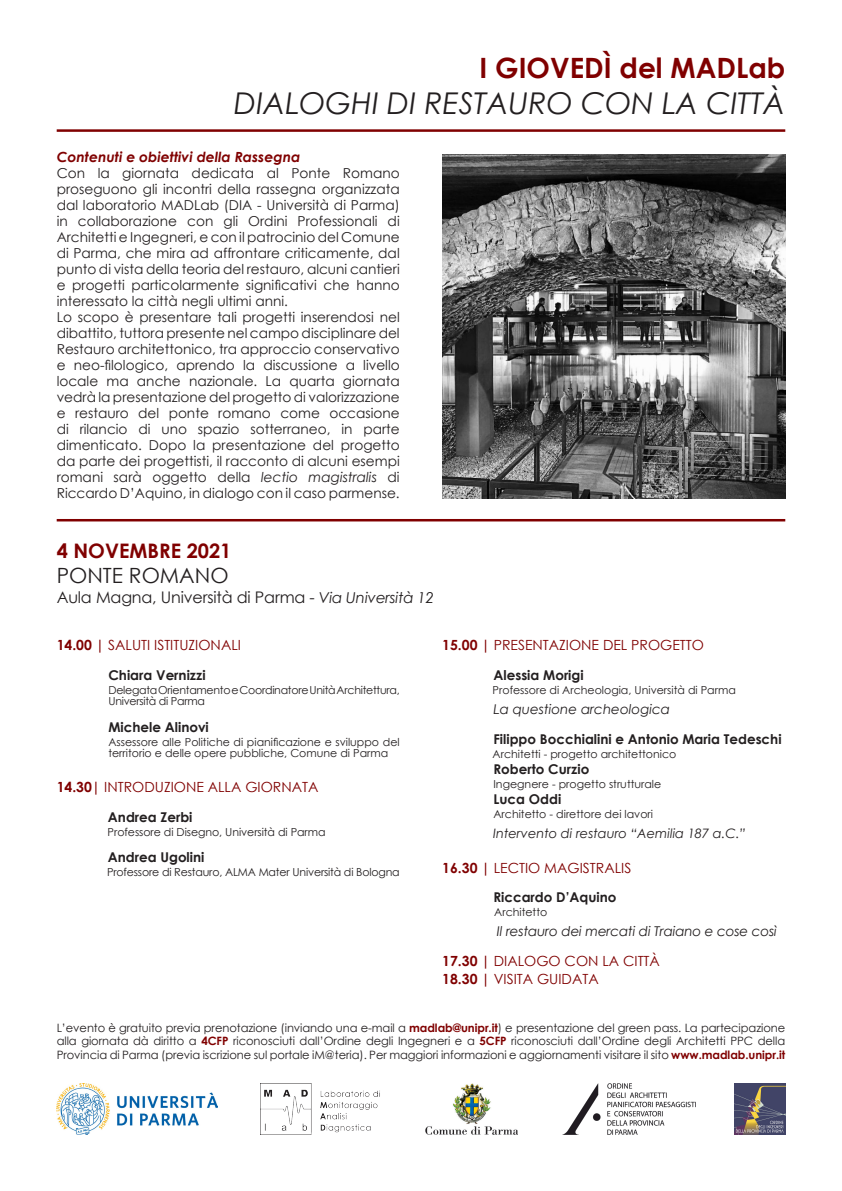
<style>
.page{position:relative;width:842px;height:1191px;background:#fff}
.page>*{position:absolute;margin:0;border:0;box-sizing:border-box;transform-origin:0 0}
.t1{font:italic 30px "Century Gothic";color:#231f20}
.t2{font:700 28px "Century Gothic";color:#800000}
.t3{font:21px "Century Gothic";color:#231f20}
.t4{font:700 20px "Century Gothic";color:#800000}
.t5{font:16px "Century Gothic";letter-spacing:-.01em;color:#231f20}
.t6{font:14px "Century Gothic";color:#800000}
.t7{font:italic 700 14px "Century Gothic";color:#800000}
.t8{font:13.7px/16px "Century Gothic";color:#231f20;text-align:justify}
.t9{font:700 13.5px "Century Gothic";color:#231f20}
.t10{font:italic 13.5px "Century Gothic";letter-spacing:-.01em;color:#231f20}
.t11{font:italic 13px "Century Gothic";color:#231f20}
.t12{font:11.5px/13.8px "Century Gothic";letter-spacing:-.005em;color:#231f20;text-align:justify}
.t13{font:11px/11px "Century Gothic";color:#231f20}
.t14{font:11px/11px "Century Gothic";letter-spacing:-.025em;color:#231f20}
.s1{font-style:italic}
.s2{font-style:italic;font-size:15px}
.s3{font-weight:700}
.s4{font-weight:700;color:#800000}
</style>
<div class="page">
<img style="left:442px;top:154px;width:343px;height:344px">
<img style="left:57px;top:1083px;width:160px;height:51px">
<img style="left:261px;top:1083px;width:119px;height:51px">
<img style="left:425px;top:1083px;width:92px;height:51px">
<hr style="left:57px;top:129px;width:728px;height:3px;background:#800000">
<img style="left:564px;top:1083px;width:131px;height:51px">
<img style="left:734px;top:1083px;width:51px;height:51px">
<hr style="left:57px;top:519px;width:728px;height:2px;background:#800000">
<p class="t2" style="left:479px;top:46px;width:307px">I GIOVEDÌ del MADLab</p>
<p class="t1" style="left:234px;top:82px;width:553px">DIALOGHI DI RESTAURO CON LA CITTÀ</p>
<p class="t7" style="left:57px;top:146px;width:245px">Contenuti e obiettivi della Rassegna</p>
<p class="t8" style="left:57px;top:165px;width:345px">Con la giornata dedicata al Ponte Romano proseguono gli incontri della rassegna organizzata dal laboratorio MADLab (DIA - Università di Parma) in collaborazione con gli Ordini Professionali di Architetti e Ingegneri, e con il patrocinio del Comune di Parma, che mira ad affrontare criticamente, dal punto di vista della teoria del restauro, alcuni cantieri e progetti particolarmente significativi che hanno interessato la città negli ultimi anni.</p>
<p class="t8" style="left:57px;top:309px;width:345px">Lo scopo è presentare tali progetti inserendosi nel dibattito, tuttora presente nel campo disciplinare del Restauro architettonico, tra approccio conservativo e neo-filologico, aprendo la discussione a livello locale ma anche nazionale. La quarta giornata vedrà la presentazione del progetto di valorizzazione e restauro del ponte romano come occasione di rilancio di uno spazio sotterraneo, in parte dimenticato. Dopo la presentazione del progetto da parte dei progettisti, il racconto di alcuni esempi romani sarà oggetto della <span class="s1">lectio magistralis</span> di Riccardo D’Aquino, in dialogo con il caso parmense.</p>
<p class="t4" style="left:57px;top:535px;width:176px">4 NOVEMBRE 2021</p>
<p class="t3" style="left:57px;top:561px;width:173px">PONTE ROMANO</p>
<p class="t5" style="left:57px;top:586px;width:379px">Aula Magna, Università di Parma - <span class="s2">Via Università 12</span></p>
<p class="t6" style="left:57px;top:635px;width:186px"><span class="s3">14.00 |</span> SALUTI ISTITUZIONALI</p>
<p class="t6" style="left:442px;top:635px;width:263px"><span class="s3">15.00 |</span> PRESENTAZIONE DEL PROGETTO</p>
<p class="t9" style="left:493px;top:664px;width:92px">Alessia Morigi</p>
<p class="t13" style="left:493px;top:684px;width:245px">Professore di Archeologia, Università di Parma</p>
<p class="t10" style="left:493px;top:699px;width:178px">La questione archeologica</p>
<p class="t9" style="left:493px;top:728px;width:290px">Filippo Bocchialini e Antonio Maria Tedeschi</p>
<p class="t13" style="left:493px;top:748px;width:185px">Architetti - progetto architettonico</p>
<p class="t9" style="left:493px;top:758px;width:97px">Roberto Curzio</p>
<p class="t13" style="left:493px;top:778px;width:169px">Ingegnere - progetto strutturale</p>
<p class="t9" style="left:493px;top:788px;width:69px">Luca Oddi</p>
<p class="t13" style="left:493px;top:808px;width:161px">Architetto - direttore dei lavori</p>
<p class="t11" style="left:493px;top:824px;width:254px">Intervento di restauro “Aemilia 187 a.C.”</p>
<p class="t6" style="left:442px;top:858px;width:191px"><span class="s3">16.30 |</span> LECTIO MAGISTRALIS</p>
<p class="t9" style="left:493px;top:886px;width:125px">Riccardo D’Aquino</p>
<p class="t13" style="left:494px;top:906px;width:55px">Architetto</p>
<p class="t10" style="left:497px;top:921px;width:281px">Il restauro dei mercati di Traiano e cose così</p>
<p class="t6" style="left:442px;top:951px;width:219px"><span class="s3">17.30 |</span> DIALOGO CON LA CITTÀ</p>
<p class="t6" style="left:442px;top:969px;width:158px"><span class="s3">18.30 |</span> VISITA GUIDATA</p>
<p class="t9" style="left:108px;top:665px;width:99px">Chiara Vernizzi</p>
<p class="t14" style="left:108px;top:684px;width:293px">Delegata Orientamento e Coordinatore Unità Architettura,<br>Università di Parma</p>
<p class="t9" style="left:108px;top:717px;width:102px">Michele Alinovi</p>
<p class="t13" style="left:108px;top:736px;width:293px">Assessore alle Politiche di pianificazione e sviluppo del territorio e delle opere pubbliche, Comune di Parma</p>
<p class="t6" style="left:57px;top:776px;width:263px"><span class="s3">14.30|</span> INTRODUZIONE ALLA GIORNATA</p>
<p class="t9" style="left:108px;top:806px;width:86px">Andrea Zerbi</p>
<p class="t13" style="left:108px;top:826px;width:219px">Professore di Disegno, Università di Parma</p>
<p class="t9" style="left:108px;top:846px;width:98px">Andrea Ugolini</p>
<p class="t13" style="left:107px;top:866px;width:294px">Professore di Restauro, ALMA Mater Università di Bologna</p>
<p class="t12" style="left:57px;top:1020px;width:730px">L’evento è gratuito previa prenotazione (inviando una e-mail a <span class="s4">madlab@unipr.it</span>) e presentazione del green pass. La partecipazione alla giornata dà diritto a <span class="s4">4CFP</span> riconosciuti dall’Ordine degli Ingegneri e a <span class="s4">5CFP</span> riconosciuti dall’Ordine degli Architetti PPC della Provincia di Parma (previa iscrizione sul portale iM@teria). Per maggiori informazioni e aggiornamenti visitare il sito <span class="s4">www.madlab.unipr.it</span></p>
</div>
